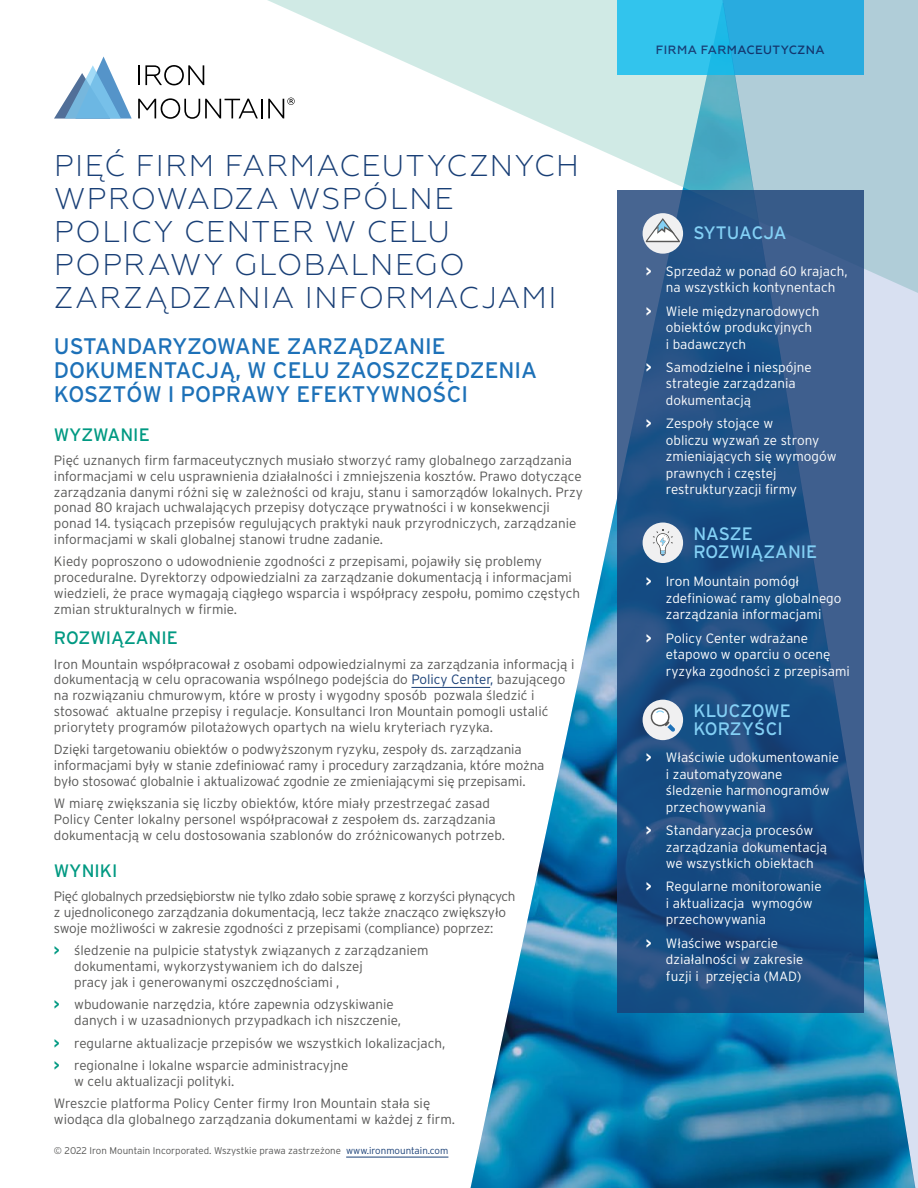
<style>
.page{position:relative;width:918px;height:1188px;background:#fff}
.page>*{position:absolute;margin:0;border:0;box-sizing:border-box;transform-origin:0 0}
.t1{font:300 30px/33px "Geometria";letter-spacing:.05em;color:#193f76}
.t2{font:22.5px/24px "Interstate";color:#1d71b8}
.t3{font:18px/18px "Interstate";color:#83d0f5}
.t4{font:18px "Interstate";color:#009982}
.t5{font:18px "Interstate";letter-spacing:-.02em;color:#83d0f5}
.t6{font:300 13.5px/15.8px "Interstate";color:#575756}
.t7{font:300 13.5px/16.5px "Interstate";color:#fff}
.t8{font:300 13.5px/15.8px "Interstate";letter-spacing:-.02em;color:#575756}
.t9{font:500 12px "Geometria";letter-spacing:.04em;color:#193f76}
.t10{font:300 9.75px "Interstate";color:#575756}
.s1{color:#193f76}
.s2{font-weight:700;color:#009982}
.s3{font-weight:700}
</style>
<div class="page">
<img style="left:471px;top:499px;width:249px;height:689px">
<svg style="left:54px;top:57px;width:78px;height:62px"></svg>
<hr style="left:138px;top:65px;width:2px;height:20px;background:#000">
<svg style="left:145px;top:65px;width:59px;height:20px"></svg>
<svg style="left:138px;top:98px;width:101px;height:21px"></svg>
<svg style="left:239px;top:0;width:481px;height:190px"></svg>
<div style="left:617px;top:0;width:247px;height:75px;background:#32c4ed"></div>
<svg style="left:720px;top:0;width:198px;height:1188px;background:#83b7d1"></svg>
<svg style="left:617px;top:190px;width:247px;height:823px;background:#245285"></svg>
<div style="left:643px;top:700px;width:40px;height:40px;background:#f0f0f1;border-radius:50%"></div>
<svg style="left:650px;top:707px;width:25px;height:25px"></svg>
<div style="left:643px;top:523px;width:40px;height:40px;background:#f0f0f1;border-radius:50%"></div>
<svg style="left:653px;top:529px;width:20px;height:27px"></svg>
<svg style="left:643px;top:213px;width:40px;height:41px"></svg>
<svg style="left:646px;top:218px;width:34px;height:24px"></svg>
<hr style="left:411px;top:687px;width:79px;height:1px;background:#193f76">
<hr style="left:346px;top:1157px;width:102px;height:1px;background:#193f76">
<h1 class="t1" style="left:54px;top:149px;width:526px">PIĘĆ FIRM FARMACEUTYCZNYCH<br>WPROWADZA WSPÓLNE<br>POLICY CENTER W CELU<br>POPRAWY GLOBALNEGO<br>ZARZĄDZANIA INFORMACJAMI</h1>
<h2 class="t2" style="left:54px;top:333px;width:485px">USTANDARYZOWANE ZARZĄDZANIE<br>DOKUMENTACJĄ, W CELU ZAOSZCZĘDZENIA<br>KOSZTÓW I POPRAWY EFEKTYWNOŚCI</h2>
<h3 class="t4" style="left:54px;top:423px;width:97px">WYZWANIE</h3>
<p class="t6" style="left:54px;top:452px;width:530px">Pięć uznanych firm farmaceutycznych musiało stworzyć ramy globalnego zarządzania informacjami w celu usprawnienia działalności i zmniejszenia kosztów. Prawo dotyczące zarządzania danymi różni się w zależności od kraju, stanu i samorządów lokalnych. Przy ponad 80 krajach uchwalających przepisy dotyczące prywatności i w konsekwencji ponad 14. tysiącach przepisów regulujących praktyki nauk przyrodniczych, zarządzanie informacjami w skali globalnej stanowi trudne zadanie.</p>
<p class="t6" style="left:54px;top:554px;width:528px">Kiedy poproszono o udowodnienie zgodności z przepisami, pojawiły się problemy proceduralne. Dyrektorzy odpowiedzialni za zarządzanie dokumentacją i informacjami wiedzieli, że prace wymagają ciągłego wsparcia i współpracy zespołu, pomimo częstych zmian strukturalnych w firmie.</p>
<h3 class="t4" style="left:54px;top:627px;width:125px">ROZWIĄZANIE</h3>
<p class="t6" style="left:54px;top:656px;width:522px">Iron Mountain współpracował z osobami odpowiedzialnymi za zarządzania informacją i dokumentacją w celu opracowania wspólnego podejścia do <span class="s1">Policy Center,</span> bazującego na rozwiązaniu chmurowym, które w prosty i wygodny sposób pozwala śledzić i stosować aktualne przepisy i regulacje. Konsultanci Iron Mountain pomogli ustalić priorytety programów pilotażowych opartych na wielu kryteriach ryzyka.</p>
<p class="t6" style="left:54px;top:741px;width:492px">Dzięki targetowaniu obiektów o podwyższonym ryzyku, zespoły ds. zarządzania informacjami były w stanie zdefiniować ramy i procedury zarządzania, które można było stosować globalnie i aktualizować zgodnie ze zmieniającymi się przepisami.</p>
<p class="t6" style="left:54px;top:795px;width:453px">W miarę zwiększania się liczby obiektów, które miały przestrzegać zasad<br>Policy Center lokalny personel współpracował z zespołem ds. zarządzania dokumentacją w celu dostosowania szablonów do zróżnicowanych potrzeb.</p>
<h3 class="t4" style="left:54px;top:860px;width:65px">WYNIKI</h3>
<p class="t8" style="left:54px;top:889px;width:463px">Pięć globalnych przedsiębiorstw nie tylko zdało sobie sprawę z korzyści płynących z ujednoliconego zarządzania dokumentacją, lecz także znacząco zwiększyło swoje możliwości w zakresie zgodności z przepisami (compliance) poprzez:</p>
<p class="t6" style="left:74px;top:943px;width:356px;text-indent:-20px"><span class="s2">&gt;</span> śledzenie na pulpicie statystyk związanych z zarządzaniem dokumentami, wykorzystywaniem ich do dalszej<br>pracy jak i generowanymi oszczędnościami ,</p>
<p class="t6" style="left:74px;top:997px;width:328px;text-indent:-20px"><span class="s2">&gt;</span> wbudowanie narzędzia, które zapewnia odzyskiwanie danych i w uzasadnionych przypadkach ich niszczenie,</p>
<p class="t6" style="left:54px;top:1031px;width:393px;line-height:22.5px"><span class="s2">&gt;</span> regularne aktualizacje przepisów we wszystkich lokalizacjach, <span class="s2">&gt;</span> regionalne i lokalne wsparcie administracyjne</p>
<p class="t6" style="left:54px;top:1070px;width:378px;line-height:22.5px;text-indent:20px">w celu aktualizacji polityki.<br>Wreszcie platforma Policy Center firmy Iron Mountain stała się</p>
<p class="t6" style="left:54px;top:1111px;width:403px">wiodąca dla globalnego zarządzania dokumentami w każdej z firm.</p>
<p class="t10" style="left:54px;top:1145px;width:396px">© 2022 Iron Mountain Incorporated. Wszystkie prawa zastrzeżone <span class="s1">www.ironmountain.com</span></p>
<p class="t9" style="left:656px;top:43px;width:170px">FIRMA FARMACEUTYCZNA</p>
<h3 class="t5" style="left:693px;top:222px;width:95px">SYTUACJA</h3>
<p class="t7" style="left:646px;top:263px;width:204px;text-align:center"><span class="s3">&gt;</span> Sprzedaż w ponad 60 krajach, na wszystkich kontynentach</p>
<p class="t7" style="left:666px;top:302px;width:155px;text-indent:-20px"><span class="s3">&gt;</span> Wiele międzynarodowych obiektów produkcyjnych<br>i badawczych</p>
<p class="t7" style="left:666px;top:359px;width:147px;text-indent:-20px"><span class="s3">&gt;</span> Samodzielne i niespójne strategie zarządzania dokumentacją</p>
<p class="t7" style="left:666px;top:415px;width:172px;text-indent:-20px"><span class="s3">&gt;</span> Zespoły stojące w<br>obliczu wyzwań ze strony zmieniających się wymogów prawnych i częstej restrukturyzacji firmy</p>
<h3 class="t3" style="left:693px;top:524px;width:125px">NASZE<br>ROZWIĄZANIE</h3>
<p class="t7" style="left:666px;top:573px;width:177px;text-indent:-20px"><span class="s3">&gt;</span> Iron Mountain pomógł zdefiniować ramy globalnego zarządzania informacjami</p>
<p class="t7" style="left:666px;top:629px;width:185px;text-indent:-20px"><span class="s3">&gt;</span> Policy Center wdrażane etapowo w oparciu o ocenę ryzyka zgodności z przepisami</p>
<h3 class="t3" style="left:693px;top:702px;width:99px">KLUCZOWE<br>KORZYŚCI</h3>
<p class="t7" style="left:666px;top:749px;width:175px;text-indent:-20px"><span class="s3">&gt;</span> Właściwie udokumentowanie i zautomatyzowane śledzenie harmonogramów przechowywania</p>
<p class="t7" style="left:666px;top:822px;width:163px;text-indent:-20px"><span class="s3">&gt;</span> Standaryzacja procesów zarządzania dokumentacją we wszystkich obiektach</p>
<p class="t7" style="left:666px;top:878px;width:157px;text-indent:-20px"><span class="s3">&gt;</span> Regularne monitorowanie i aktualizacja wymogów przechowywania</p>
<p class="t7" style="left:666px;top:934px;width:139px;text-indent:-20px"><span class="s3">&gt;</span> Właściwe wsparcie działalności w zakresie fuzji i przejęcia (MAD)</p>
</div>
